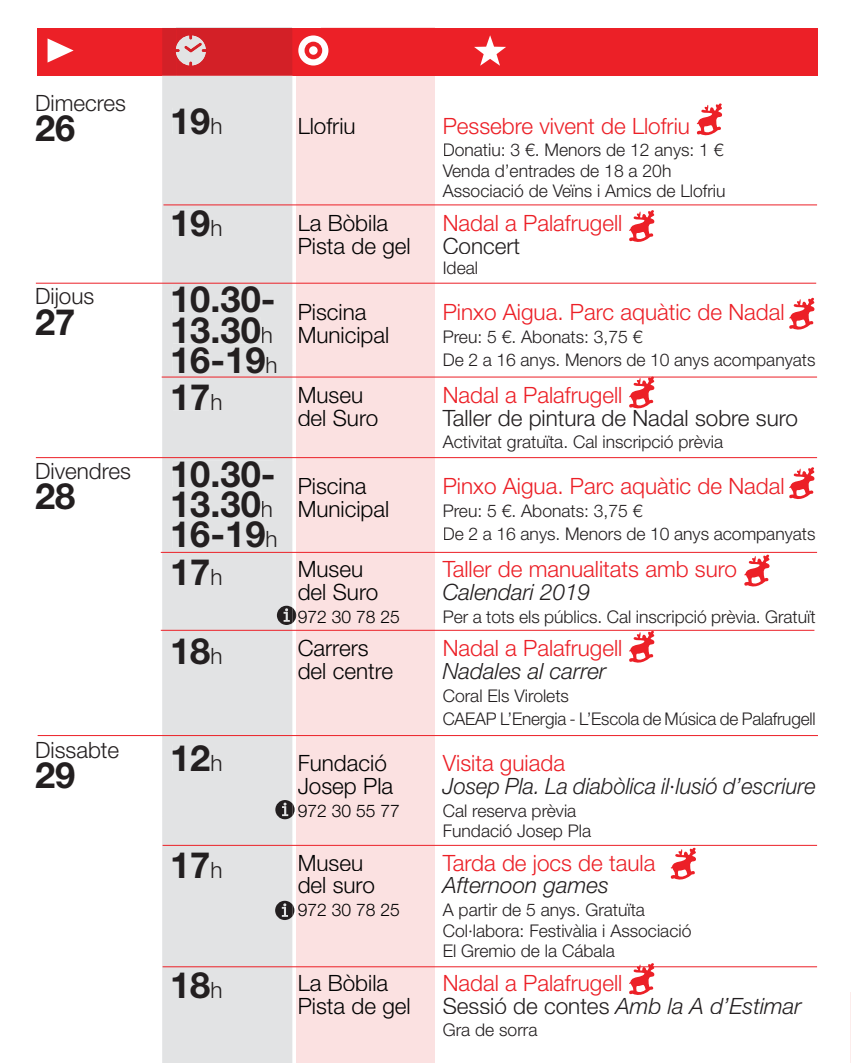
<style>
.page{position:relative;width:851px;height:1063px;background:#fff}
.page>*{position:absolute;margin:0;border:0;box-sizing:border-box;transform-origin:0 0}
.t1{font:700 36.25px "Helvetica Neue LT Std";color:#231f20}
.t2{font:300 22.5px "Helvetica Neue LT Std";color:#ec2027}
.t3{font:300 22.5px "Helvetica Neue LT Std";color:#010202}
.t4{font:italic 300 22.5px "Helvetica Neue LT Std";color:#231f20}
.t5{font:300 22.5px "Helvetica Neue LT Std";color:#231f20}
.t6{font:300 17.5px/20.5px "Helvetica Neue LT Std";color:#231f20}
.t7{font:300 17.5px "Helvetica Neue LT Std";color:#010202}
.s1{font-weight:300;font-size:22.5px}
.s2{font-weight:700;font-size:36.25px;color:#231f20}
.s3{color:#231f20}
.s4{font-style:normal}
</style>
<div class="page">
<div style="left:296px;top:28px;width:138px;height:1035px;background:#fbe1e1"></div>
<div style="left:37px;top:28px;width:780px;height:48px;background:#ec2027"></div>
<hr style="left:176px;top:28px;width:145px;height:1px;background:#fff">
<svg style="left:474px;top:35px;width:32px;height:31px"></svg>
<div style="left:298px;top:35px;width:30px;height:31px;background:#fff;border-radius:50%"></div>
<svg style="left:304px;top:42px;width:18px;height:17px"></svg>
<svg style="left:48px;top:38px;width:26px;height:25px"></svg>
<div style="left:162px;top:76px;width:130px;height:987px;background:#e2e3e4"></div>
<svg style="left:162px;top:28px;width:130px;height:48px;background:#d4343a"></svg>
<div style="left:173px;top:108px;width:37px;height:26px;background:#e2e3e4"></div>
<div style="left:212px;top:117px;width:9px;height:17px;background:#e2e3e4"></div>
<div style="left:173px;top:210px;width:37px;height:26px;background:#e2e3e4"></div>
<div style="left:212px;top:220px;width:9px;height:16px;background:#e2e3e4"></div>
<div style="left:173px;top:286px;width:101px;height:27px;background:#e2e3e4"></div>
<div style="left:173px;top:317px;width:87px;height:26px;background:#e2e3e4"></div>
<div style="left:262px;top:327px;width:9px;height:16px;background:#e2e3e4"></div>
<div style="left:173px;top:347px;width:92px;height:27px;background:#e2e3e4"></div>
<div style="left:267px;top:357px;width:9px;height:16px;background:#e2e3e4"></div>
<div style="left:173px;top:385px;width:36px;height:25px;background:#e2e3e4"></div>
<div style="left:212px;top:394px;width:9px;height:16px;background:#e2e3e4"></div>
<div style="left:173px;top:461px;width:101px;height:26px;background:#e2e3e4"></div>
<div style="left:173px;top:491px;width:87px;height:27px;background:#e2e3e4"></div>
<div style="left:262px;top:501px;width:9px;height:16px;background:#e2e3e4"></div>
<div style="left:173px;top:522px;width:92px;height:26px;background:#e2e3e4"></div>
<div style="left:267px;top:531px;width:9px;height:16px;background:#e2e3e4"></div>
<div style="left:173px;top:559px;width:36px;height:26px;background:#e2e3e4"></div>
<div style="left:212px;top:568px;width:9px;height:17px;background:#e2e3e4"></div>
<div style="left:173px;top:638px;width:37px;height:26px;background:#e2e3e4"></div>
<div style="left:212px;top:648px;width:9px;height:16px;background:#e2e3e4"></div>
<div style="left:173px;top:745px;width:37px;height:26px;background:#e2e3e4"></div>
<div style="left:212px;top:755px;width:9px;height:16px;background:#e2e3e4"></div>
<div style="left:173px;top:853px;width:36px;height:25px;background:#e2e3e4"></div>
<div style="left:212px;top:862px;width:9px;height:16px;background:#e2e3e4"></div>
<div style="left:173px;top:972px;width:37px;height:27px;background:#e2e3e4"></div>
<div style="left:212px;top:982px;width:9px;height:16px;background:#e2e3e4"></div>
<hr style="left:163px;top:204px;width:653px;height:1px;background:#ec2027">
<hr style="left:36px;top:457px;width:780px;height:1px;background:#ec2027">
<hr style="left:162px;top:377px;width:654px;height:1px;background:#ec2027">
<hr style="left:161px;top:552px;width:655px;height:1px;background:#ec2027">
<hr style="left:162px;top:845px;width:654px;height:1px;background:#ec2027">
<hr style="left:162px;top:966px;width:654px;height:1px;background:#ec2027">
<hr style="left:36px;top:283px;width:780px;height:1px;background:#ec2027">
<hr style="left:161px;top:630px;width:653px;height:1px;background:#ec2027">
<hr style="left:38px;top:735px;width:779px;height:1px;background:#ec2027">
<svg style="left:277px;top:606px;width:20px;height:19px"></svg>
<svg style="left:275px;top:800px;width:19px;height:19px"></svg>
<svg style="left:275px;top:901px;width:19px;height:19px"></svg>
<svg style="left:696px;top:103px;width:26px;height:33px"></svg>
<svg style="left:629px;top:210px;width:26px;height:32px"></svg>
<svg style="left:789px;top:297px;width:26px;height:33px"></svg>
<svg style="left:628px;top:376px;width:27px;height:33px"></svg>
<svg style="left:789px;top:467px;width:26px;height:32px"></svg>
<svg style="left:744px;top:554px;width:26px;height:33px"></svg>
<svg style="left:628px;top:630px;width:27px;height:33px"></svg>
<svg style="left:670px;top:847px;width:26px;height:33px"></svg>
<svg style="left:628px;top:963px;width:27px;height:32px"></svg>
<hr style="left:850px;top:993px;width:1px;height:70px;background:#fceceb">
<p class="t5" style="left:35px;top:95px;width:92px">Dimecres</p>
<h1 class="t1" style="left:35px;top:115px;width:42px">26</h1>
<h1 class="t1" style="left:170px;top:108px;width:54px">19<span class="s1">h</span></h1>
<p class="t3" style="left:297px;top:117px;width:59px">Llofriu</p>
<p class="t2" style="left:442px;top:117px;width:249px">Pessebre vivent de Llofriu</p>
<p class="t6" style="left:442px;top:142px;width:284px">Donatiu: 3 €. Menors de 12 anys: 1 €<br>Venda d’entrades de 18 a 20h<br>Associació de Veïns i Amics de Llofriu</p>
<h1 class="t1" style="left:170px;top:210px;width:54px">19<span class="s1">h</span></h1>
<p class="t3" style="left:297px;top:215px;width:92px">La Bòbila</p>
<p class="t2" style="left:442px;top:215px;width:181px">Nadal a Palafrugell</p>
<p class="t3" style="left:298px;top:238px;width:114px">Pista de gel</p>
<p class="t5" style="left:442px;top:238px;width:79px">Concert</p>
<p class="t6" style="left:442px;top:260px;width:37px">Ideal</p>
<p class="t5" style="left:35px;top:288px;width:61px">Dijous</p>
<h1 class="t1" style="left:35px;top:309px;width:42px">27</h1>
<p class="t3" style="left:170px;top:304px;width:198px"><sup>10.30-</sup> Piscina</p>
<p class="t2" style="left:442px;top:304px;width:343px">Pinxo Aigua. Parc aquàtic de Nadal</p>
<p class="t3" style="left:170px;top:327px;width:221px"><span class="s2">13.30</span><span class="s3">h</span> Municipal</p>
<p class="t6" style="left:442px;top:328px;width:201px">Preu: 5 €. Abonats: 3,75 €</p>
<h1 class="t1" style="left:170px;top:347px;width:109px">16-19<span class="s1">h</span></h1>
<p class="t6" style="left:442px;top:351px;width:374px">De 2 a 16 anys. Menors de 10 anys acompanyats</p>
<h1 class="t1" style="left:170px;top:384px;width:54px">17<span class="s1">h</span></h1>
<p class="t3" style="left:297px;top:387px;width:67px">Museu</p>
<p class="t2" style="left:442px;top:387px;width:181px">Nadal a Palafrugell</p>
<p class="t3" style="left:298px;top:410px;width:82px">del Suro</p>
<p class="t5" style="left:442px;top:410px;width:357px">Taller de pintura de Nadal sobre suro</p>
<p class="t6" style="left:442px;top:434px;width:282px">Activitat gratuïta. Cal inscripció prèvia</p>
<p class="t5" style="left:35px;top:463px;width:97px">Divendres</p>
<h1 class="t1" style="left:35px;top:483px;width:42px">28</h1>
<p class="t5" style="left:35px;top:742px;width:86px">Dissabte</p>
<h1 class="t1" style="left:35px;top:763px;width:42px">29</h1>
<p class="t3" style="left:170px;top:478px;width:198px"><sup>10.30-</sup> Piscina</p>
<p class="t2" style="left:442px;top:478px;width:343px">Pinxo Aigua. Parc aquàtic de Nadal</p>
<p class="t3" style="left:170px;top:501px;width:221px"><span class="s2">13.30</span><span class="s3">h</span> Municipal</p>
<p class="t6" style="left:442px;top:503px;width:201px">Preu: 5 €. Abonats: 3,75 €</p>
<h1 class="t1" style="left:170px;top:522px;width:109px">16-19<span class="s1">h</span></h1>
<p class="t6" style="left:442px;top:526px;width:374px">De 2 a 16 anys. Menors de 10 anys acompanyats</p>
<h1 class="t1" style="left:170px;top:559px;width:54px">17<span class="s1">h</span></h1>
<p class="t3" style="left:297px;top:561px;width:67px">Museu</p>
<p class="t2" style="left:442px;top:561px;width:296px">Taller de manualitats amb suro</p>
<p class="t3" style="left:298px;top:584px;width:82px">del Suro</p>
<p class="t4" style="left:442px;top:584px;width:149px">Calendari 2019</p>
<p class="t7" style="left:297px;top:610px;width:104px">972 30 78 25</p>
<p class="t6" style="left:442px;top:609px;width:374px">Per a tots els públics. Cal inscripció prèvia. Gratuït</p>
<h1 class="t1" style="left:170px;top:638px;width:54px">18<span class="s1">h</span></h1>
<p class="t3" style="left:297px;top:640px;width:72px">Carrers</p>
<p class="t2" style="left:442px;top:640px;width:181px">Nadal a Palafrugell</p>
<p class="t3" style="left:298px;top:663px;width:97px">del centre</p>
<p class="t4" style="left:442px;top:663px;width:165px">Nadales al carrer</p>
<p class="t6" style="left:442px;top:687px;width:374px;line-height:23px">Coral Els Virolets<br>CAEAP L’Energia - L’Escola de Música de Palafrugell</p>
<h1 class="t1" style="left:170px;top:745px;width:54px">12<span class="s1">h</span></h1>
<p class="t3" style="left:297px;top:755px;width:91px">Fundació</p>
<p class="t2" style="left:442px;top:755px;width:124px">Visita guiada</p>
<p class="t3" style="left:298px;top:778px;width:97px">Josep Pla</p>
<p class="t4" style="left:442px;top:778px;width:374px">Josep Pla. La diabòlica il·lusió d’escriure</p>
<p class="t7" style="left:297px;top:804px;width:104px">972 30 55 77</p>
<p class="t6" style="left:442px;top:802px;width:150px">Cal reserva prèvia<br>Fundació Josep Pla</p>
<h1 class="t1" style="left:170px;top:852px;width:54px">17<span class="s1">h</span></h1>
<p class="t3" style="left:297px;top:855px;width:67px">Museu</p>
<p class="t2" style="left:442px;top:855px;width:214px">Tarda de jocs de taula</p>
<p class="t3" style="left:298px;top:877px;width:79px">del suro</p>
<p class="t4" style="left:442px;top:877px;width:168px">Afternoon games</p>
<p class="t7" style="left:297px;top:904px;width:104px">972 30 78 25</p>
<p class="t6" style="left:442px;top:902px;width:250px">A partir de 5 anys. Gratuïta<br>Col·labora: Festivàlia i Associació<br>El Gremio de la Cábala</p>
<h1 class="t1" style="left:170px;top:972px;width:54px">18<span class="s1">h</span></h1>
<p class="t3" style="left:297px;top:975px;width:92px">La Bòbila</p>
<p class="t2" style="left:442px;top:975px;width:181px">Nadal a Palafrugell</p>
<p class="t3" style="left:298px;top:997px;width:114px">Pista de gel</p>
<p class="t4" style="left:442px;top:997px;width:360px"><span class="s4">Sessió de contes</span> Amb la A d’Estimar</p>
<p class="t6" style="left:442px;top:1022px;width:96px">Gra de sorra</p>
</div>
